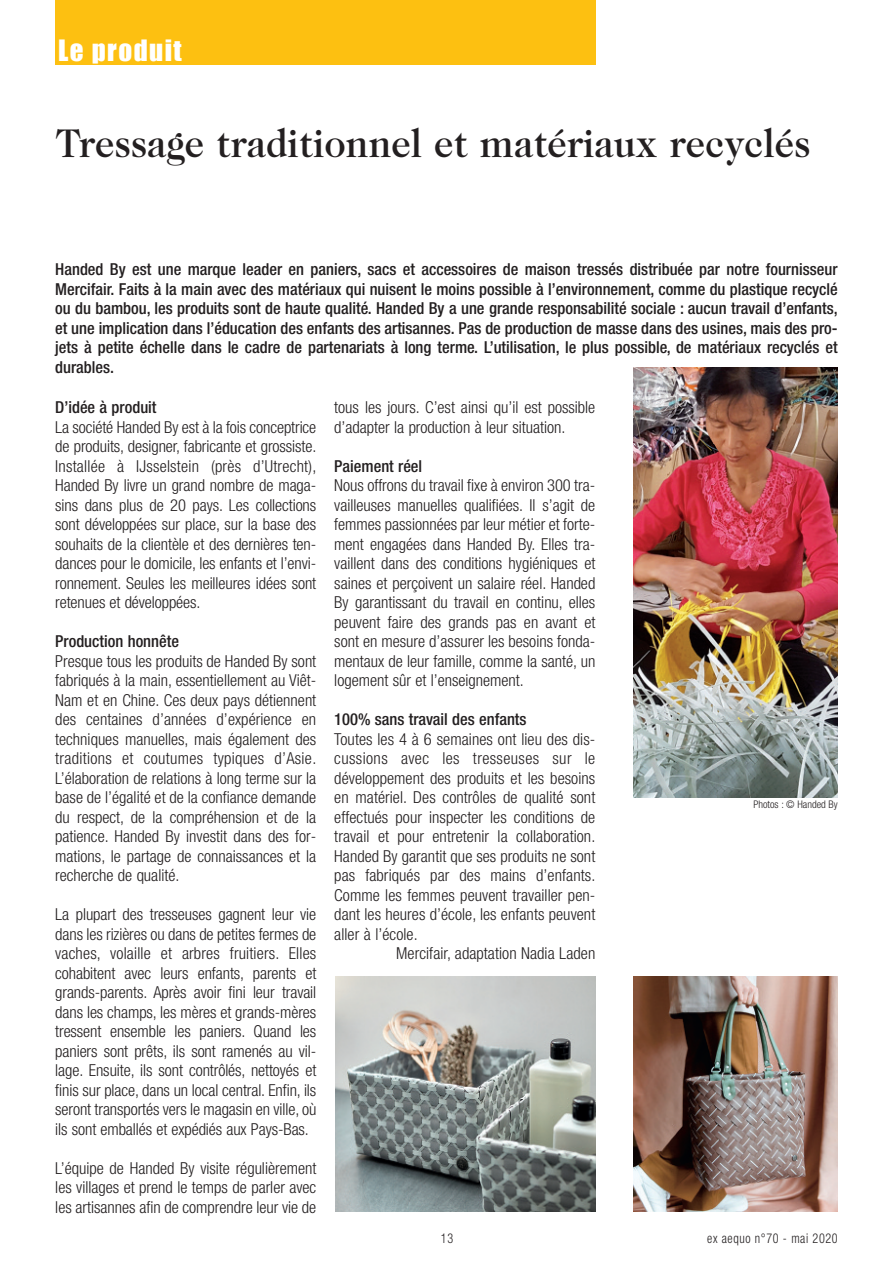
<style>
.page{position:relative;width:893px;height:1263px;background:#fff}
.page>*{position:absolute;margin:0;border:0;box-sizing:border-box;transform-origin:0 0}
.t1{font:500 40.5px "Caslon Two Twenty Four";color:#231f20;scale:.95 1}
.t2{font:27px "Impact";letter-spacing:.055em;color:#fff}
.t3{font:300 condensed 16.5px/19.5px "Helvetica Neue LT Std";color:#231f20;text-align:justify}
.t4{font:500 condensed 16.5px/19.5px "Helvetica Neue LT Std";color:#231f20;text-align:justify}
.t5{font:300 condensed 13.5px "Helvetica Neue LT Std";letter-spacing:.05em;color:#231f20;scale:.9 1}
.t6{font:300 condensed 10.5px "Helvetica Neue LT Std";color:#231f20}
</style>
<div class="page">
<div style="left:55px;top:0;width:540px;height:65px;background:#fdc011"></div>
<img style="left:634px;top:367px;width:204px;height:430px">
<img style="left:634px;top:976px;width:204px;height:236px">
<img style="left:336px;top:977px;width:259px;height:235px">
<h2 class="t2" style="left:58px;top:34px;width:125px">Le produit</h2>
<h1 class="t1" style="left:55px;top:128px;width:796px">Tressage traditionnel et matériaux recyclés</h1>
<p class="t4" style="left:55px;top:261px;width:784px">Handed By est une marque leader en paniers, sacs et accessoires de maison tressés distribuée par notre fournisseur Mercifair. Faits à la main avec des matériaux qui nuisent le moins possible à l’environnement, comme du plastique recyclé ou du bambou, les produits sont de haute qualité. Handed By a une grande responsabilité sociale : aucun travail d’enfants, et une implication dans l’éducation des enfants des artisannes. Pas de production de masse dans des usines, mais des pro&shy;jets à petite échelle dans le cadre de partenariats à long terme. L’utilisation, le plus possible, de matériaux recyclés et durables.</p>
<p class="t4" style="left:55px;top:399px;width:103px">D’idée à produit</p>
<p class="t3" style="left:55px;top:419px;width:263px">La société Handed By est à la fois conceptrice de produits, designer, fabricante et grossiste.<br>Installée à IJsselstein (près d’Utrecht), Handed By livre un grand nombre de maga&shy;sins dans plus de 20 pays. Les collections sont développées sur place, sur la base des souhaits de la clientèle et des dernières ten&shy;dances pour le domicile, les enfants et l’envi&shy;ronnement. Seules les meilleures idées sont retenues et développées.</p>
<p class="t4" style="left:55px;top:633px;width:125px">Production honnête</p>
<p class="t3" style="left:55px;top:653px;width:263px">Presque tous les produits de Handed By sont fabriqués à la main, essentiellement au Viêt-Nam et en Chine. Ces deux pays détiennent des centaines d’années d’expérience en techniques manuelles, mais également des traditions et coutumes typiques d’Asie.<br>L’élaboration de relations à long terme sur la base de l’égalité et de la confiance demande du respect, de la compréhension et de la patience. Handed By investit dans des for&shy;mations, le partage de connaissances et la recherche de qualité.</p>
<p class="t3" style="left:55px;top:906px;width:263px">La plupart des tresseuses gagnent leur vie dans les rizières ou dans de petites fermes de vaches, volaille et arbres fruitiers. Elles cohabitent avec leurs enfants, parents et grands-parents. Après avoir fini leur travail dans les champs, les mères et grands-mères tressent ensemble les paniers. Quand les paniers sont prêts, ils sont ramenés au vil&shy;lage. Ensuite, ils sont contrôlés, nettoyés et finis sur place, dans un local central. Enfin, ils seront transportés vers le magasin en ville, où ils sont emballés et expédiés aux Pays-Bas.</p>
<p class="t3" style="left:55px;top:1160px;width:263px">L’équipe de Handed By visite régulièrement les villages et prend le temps de parler avec les artisannes afin de comprendre leur vie de</p>
<p class="t3" style="left:334px;top:399px;width:263px">tous les jours. C’est ainsi qu’il est possible d’adapter la production à leur situation.</p>
<p class="t4" style="left:334px;top:458px;width:89px">Paiement réel</p>
<p class="t3" style="left:334px;top:477px;width:263px">Nous offrons du travail fixe à environ 300 tra&shy;vailleuses manuelles qualifiées. Il s’agit de femmes passionnées par leur métier et forte&shy;ment engagées dans Handed By. Elles tra&shy;vaillent dans des conditions hygiéniques et saines et perçoivent un salaire réel. Handed By garantissant du travail en continu, elles peuvent faire des grands pas en avant et sont en mesure d’assurer les besoins fonda&shy;mentaux de leur famille, comme la santé, un logement sûr et l’enseignement.</p>
<p class="t4" style="left:334px;top:711px;width:194px">100% sans travail des enfants</p>
<p class="t3" style="left:334px;top:731px;width:263px">Toutes les 4 à 6 semaines ont lieu des dis&shy;cussions avec les tresseuses sur le développement des produits et les besoins en matériel. Des contrôles de qualité sont effectués pour inspecter les conditions de travail et pour entretenir la collaboration.<br>Handed By garantit que ses produits ne sont pas fabriqués par des mains d’enfants.<br>Comme les femmes peuvent travailler pen&shy;dant les heures d’école, les enfants peuvent aller à l’école.</p>
<p class="t3" style="left:396px;top:945px;width:201px">Mercifair, adaptation Nadia Laden</p>
<p class="t6" style="left:753px;top:801px;width:86px">Photos : © Handed By</p>
<p class="t5" style="left:441px;top:1233px;width:15px">13</p>
<p class="t5" style="left:707px;top:1233px;width:146px">ex aequo n°70 - mai 2020</p>
</div>
